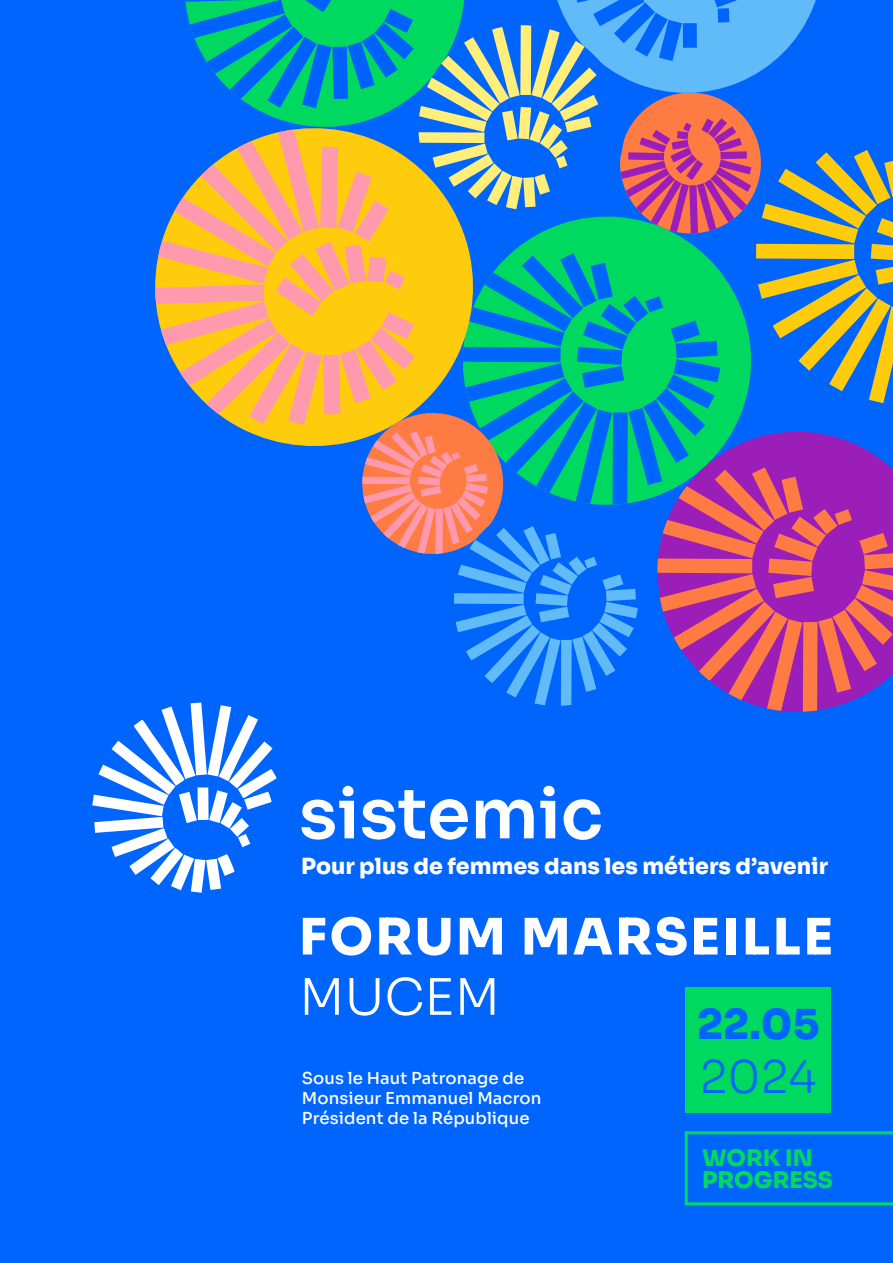
<style>
.page{position:relative;width:893px;height:1263px;background:#0065fc}
.page>*{position:absolute;margin:0;border:0;box-sizing:border-box;transform-origin:0 0}
.t1{font:800 50.25px "Sora";letter-spacing:.05em;color:#fff}
.t2{font:300 50.25px "Sora";color:#fff}
.t3{font:300 45px "Sora";color:#0065fc}
.t4{font:800 41.25px "Sora";color:#0065fc}
.t5{font:800 22.65px "Sora";color:#00d95f}
.t6{font:800 22.05px "Sora";color:#fff}
.t7{font:500 16.5px "Sora";letter-spacing:.005em;color:#fff}
</style>
<div class="page">
<div style="left:685px;top:987px;width:146px;height:126px;background:#00d95f"></div>
<img style="left:92px;top:713px;width:509px;height:137px">
<svg style="left:155px;top:0;width:738px;height:713px"></svg>
<svg style="left:685px;top:1131px;width:208px;height:74px"></svg>
<p class="t6" style="left:301px;top:847px;width:528px">Pour plus de femmes dans les métiers d’avenir</p>
<p class="t1" style="left:299px;top:894px;width:536px">FORUM MARSEILLE</p>
<p class="t2" style="left:299px;top:956px;width:202px">MUCEM</p>
<p class="t4" style="left:697px;top:989px;width:124px">22.05</p>
<p class="t3" style="left:700px;top:1040px;width:118px">2024</p>
<p class="t7" style="left:302px;top:1064px;width:224px">Sous le Haut Patronage de</p>
<p class="t7" style="left:302px;top:1084px;width:241px">Monsieur Emmanuel Macron</p>
<p class="t7" style="left:302px;top:1104px;width:229px">Président de la République</p>
<p class="t5" style="left:702px;top:1139px;width:112px">WORK IN</p>
<p class="t5" style="left:702px;top:1160px;width:132px">PROGRESS</p>
</div>
